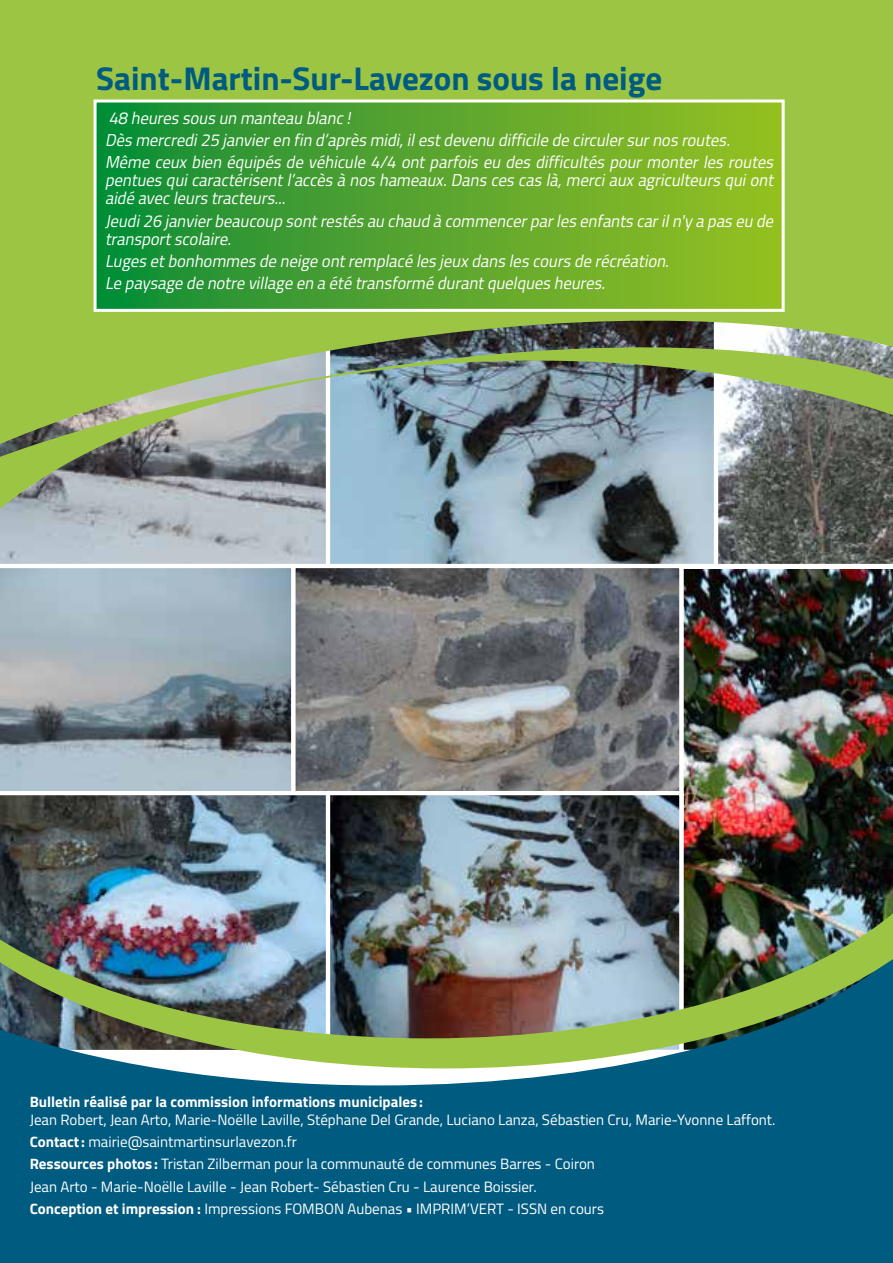
<style>
.page{position:relative;width:893px;height:1263px;background:#fff}
.page>*{position:absolute;margin:0;border:0;box-sizing:border-box;transform-origin:0 0}
.t1{font:700 33px "Titillium";color:#005b80}
.t2{font:italic 17.25px/22.2px "Titillium";color:#fff;scale:.96 1}
.t3{font:15px/22.2px "Titillium";color:#fff}
.t4{font:700 15px "Titillium";color:#fff}
.s1{font-weight:700}
</style>
<div class="page">
<div style="left:0;top:0;width:893px;height:133px;background:#9dc544"></div>
<svg style="left:718px;top:514px;width:175px;height:50px;background:#575a56"></svg>
<img style="left:331px;top:514px;width:382px;height:50px">
<svg style="left:0;top:514px;width:326px;height:50px;background:#b7c1c9"></svg>
<svg style="left:0;top:109px;width:893px;height:405px;background:#8ca473"></svg>
<svg style="left:98px;top:103px;width:683px;height:205px;background:#55a52d"></svg>
<div style="left:94px;top:99px;width:691px;height:213px;border:3px solid #fff"></div>
<img style="left:683px;top:569px;width:210px;height:337px">
<img style="left:296px;top:569px;width:382px;height:222px">
<svg style="left:0;top:568px;width:291px;height:223px;background:#95a5af"></svg>
<div style="left:291px;top:564px;width:392px;height:263px;border:4px solid #fff"></div>
<img style="left:331px;top:796px;width:347px;height:110px">
<img style="left:0;top:791px;width:326px;height:115px">
<div style="left:326px;top:791px;width:357px;height:263px;border:4px solid #fff"></div>
<div style="left:0;top:1068px;width:893px;height:195px;background:#005b80"></div>
<img style="left:0;top:906px;width:893px;height:162px">
<h1 class="t1" style="left:96px;top:53px;width:567px">Saint-Martin-Sur-Lavezon sous la neige</h1>
<p class="t2" style="left:105px;top:106px;width:702px">48 heuressousun manteau blanc!<br>Dèsmercredi25 janvieren fin d’aprèsmidi,ilestdevenu difficile de circulersurnosroutes.<br>Même ceux bien équipés de véhicule 4/4 ont parfois eu des difficultés pour monter les routes</p>
<p class="t2" style="left:105px;top:171px;width:702px;line-height:18px">pentuesquicaractérisentl’accèsà noshameaux.Danscescaslà,merciauxagriculteursquiont aidé avecleurstracteurs...</p>
<p class="t2" style="left:105px;top:211px;width:702px;line-height:18px">Jeudi26 janvierbeaucoup sontrestésau chaud à commencerparlesenfantscariln'y a paseu de transportscolaire.</p>
<p class="t2" style="left:105px;top:249px;width:593px">Lugesetbonhommesde neige ontremplacé lesjeuxdanslescoursde récréation.<br>Le paysage de notre village en a été transformé durantquelquesheures.</p>
<p class="t4" style="left:30px;top:1090px;width:395px">Bulletin réalisé par la commission informations municipales :</p>
<p class="t3" style="left:30px;top:1108px;width:747px">Jean Robert, Jean Arto, Marie-Noëlle Laville, Stéphane Del Grande, Luciano Lanza, Sébastien Cru, Marie-Yvonne Laffont.<br><span class="s1">Contact:</span> mairie@saintmartinsurlavezon.fr<br><span class="s1">Ressources photos :</span> Tristan Zilberman pour la communauté de communes Barres - Coiron<br>Jean Arto - Marie-Noëlle Laville - Jean Robert- Sébastien Cru - Laurence Boissier.<br><span class="s1">Conception et impression :</span> Impressions FOMBON Aubenas • IMPRIM’VERT - ISSN en cours</p>
</div>
